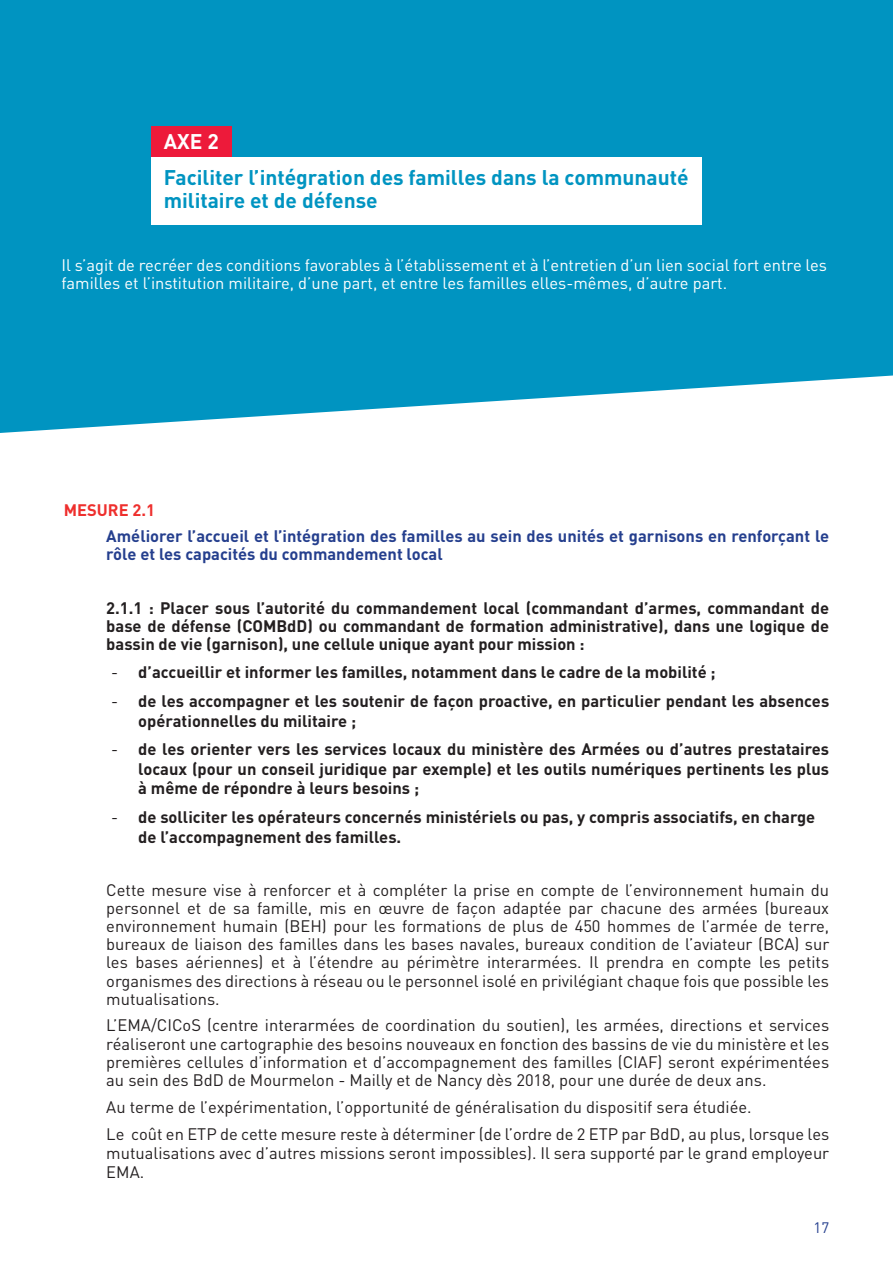
<style>
.page{position:relative;width:893px;height:1263px;background:#fff}
.page>*{position:absolute;margin:0;border:0;box-sizing:border-box;transform-origin:0 0}
.t1{font:700 21px/23.1px "DIN Pro";color:#0094c1}
.t2{font:700 21px "DIN Pro";color:#fff}
.t3{font:16.5px/18.1px "DIN Pro";color:#231f20;text-align:justify}
.t4{font:700 16.5px/19.8px "DIN Pro";color:#231f20;text-align:justify}
.t5{font:16.5px/18.1px "DIN Pro";color:#fff}
.t6{font:700 16.5px/18.1px "DIN Pro";color:#253f8e}
.t7{font:700 16.5px "DIN Pro";color:#ee2f2d}
.t8{font:15px "DIN Pro";color:#253f8e}
.s1{font-weight:400}
</style>
<div class="page">
<svg style="left:0;top:0;width:893px;height:433px;background:#139cc5"></svg>
<div style="left:151px;top:126px;width:80px;height:44px;background:#ed1a3a"></div>
<div style="left:151px;top:158px;width:550px;height:67px;background:#fff"></div>
<p class="t2" style="left:164px;top:124px;width:57px">AXE 2</p>
<p class="t1" style="left:164px;top:164px;width:526px">Faciliter l’intégration des familles dans la communauté militaire et de défense</p>
<p class="t5" style="left:62px;top:254px;width:767px">Il s’agit de recréer des conditions favorables à l’établissement et à l’entretien d’un lien social fort entre les familles et l’institution militaire, d’une part, et entre les familles elles-mêmes, d’autre part.</p>
<p class="t7" style="left:64px;top:496px;width:93px">MESURE 2.1</p>
<p class="t6" style="left:106px;top:525px;width:724px">Améliorer l’accueil et l’intégration des familles au sein des unités et garnisons en renforçant le rôle et les capacités du commandement local</p>
<p class="t4" style="left:106px;top:597px;width:724px;line-height:18.1px">2.1.1 : Placer sous l’autorité du commandement local (commandant d’armes, commandant de base de défense (COMBdD) ou commandant de formation administrative), dans une logique de bassin de vie (garnison), une cellule unique ayant pour mission :</p>
<p class="t4" style="left:111px;top:660px;width:606px"><span class="s1">-</span> d’accueillir et informer les familles, notamment dans le cadre de la mobilité ;</p>
<p class="t4" style="left:138px;top:689px;width:692px;text-indent:-27px"><span class="s1">-</span> de les accompagner et les soutenir de façon proactive, en particulier pendant les absences opérationnelles du militaire ;</p>
<p class="t4" style="left:138px;top:737px;width:692px;text-indent:-27px"><span class="s1">-</span> de les orienter vers les services locaux du ministère des Armées ou d’autres prestataires locaux (pour un conseil juridique par exemple) et les outils numériques pertinents les plus à même de répondre à leurs besoins ;</p>
<p class="t4" style="left:138px;top:805px;width:678px;text-indent:-27px"><span class="s1">-</span> de solliciter les opérateurs concernés ministériels ou pas, y compris associatifs, en charge de l’accompagnement des familles.</p>
<p class="t3" style="left:106px;top:879px;width:724px">Cette mesure vise à renforcer et à compléter la prise en compte de l’environnement humain du personnel et de sa famille, mis en œuvre de façon adaptée par chacune des armées (bureaux environnement humain (BEH) pour les formations de plus de 450 hommes de l’armée de terre, bureaux de liaison des familles dans les bases navales, bureaux condition de l’aviateur (BCA) sur les bases aériennes) et à l’étendre au périmètre interarmées. Il prendra en compte les petits organismes des directions à réseau ou le personnel isolé en privilégiant chaque fois que possible les mutualisations.</p>
<p class="t3" style="left:106px;top:1015px;width:724px">L’EMA/CICoS (centre interarmées de coordination du soutien), les armées, directions et services réaliseront une cartographie des besoins nouveaux en fonction des bassins de vie du ministère et les premières cellules d’information et d’accompagnement des familles (CIAF) seront expérimentées au sein des BdD de Mourmelon - Mailly et de Nancy dès 2018, pour une durée de deux ans.</p>
<p class="t3" style="left:106px;top:1091px;width:724px;line-height:27.5px">Au terme de l’expérimentation, l’opportunité de généralisation du dispositif sera étudiée.<br>Le coût en ETP de cette mesure reste à déterminer (de l’ordre de 2 ETP par BdD, au plus, lorsque les</p>
<p class="t3" style="left:106px;top:1142px;width:724px;line-height:19px">mutualisations avec d’autres missions seront impossibles). Il sera supporté par le grand employeur<br>EMA.</p>
<p class="t8" style="left:813px;top:1216px;width:17px">17</p>
</div>
